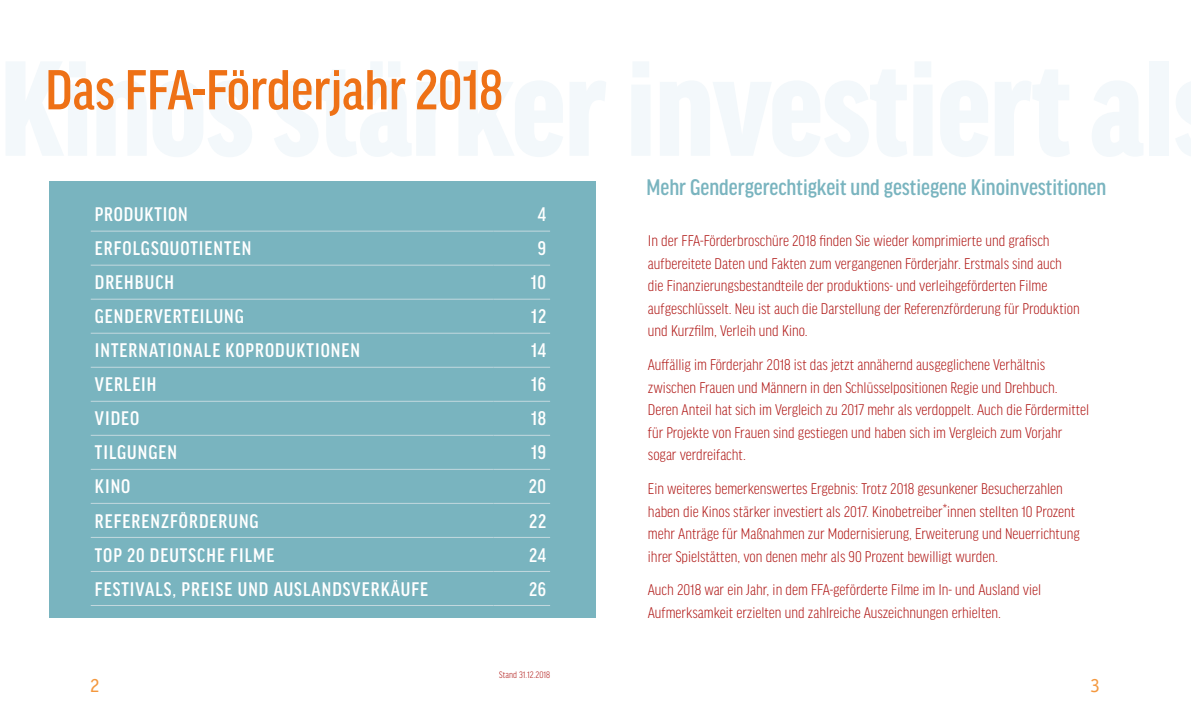
<style>
.page{position:relative;width:1191px;height:709px;background:#fff}
.page>*{position:absolute;margin:0;border:0;box-sizing:border-box;transform-origin:0 0}
.t1{font:500 condensed 60px "Good Headline Pro";color:#ee7116}
.t2{font:500 condensed 24px "Good Headline Pro";color:#79b4bf}
.t3{font:500 condensed 21px "Good Headline Pro";letter-spacing:.05em;color:#fff}
.t4{font:20px "Officina Sans";color:#f4983e}
.t5{font:300 condensed 16.5px/22.5px "Good Headline Pro";color:#af1614}
.t6{font:300 condensed 10px "Good Headline Pro";color:#af1614}
</style>
<div class="page">
<div style="left:49px;top:181px;width:546px;height:437px;background:#79b4bf"></div>
<hr style="left:91px;top:231px;width:402px;height:1px;background:#c3d9df">
<hr style="left:493px;top:231px;width:57px;height:1px;background:#c3d9df">
<hr style="left:91px;top:265px;width:402px;height:1px;background:#c3d9df">
<hr style="left:493px;top:265px;width:57px;height:1px;background:#c3d9df">
<hr style="left:91px;top:299px;width:402px;height:1px;background:#c3d9df">
<hr style="left:493px;top:299px;width:57px;height:1px;background:#c3d9df">
<hr style="left:91px;top:333px;width:402px;height:1px;background:#c3d9df">
<hr style="left:493px;top:333px;width:57px;height:1px;background:#c3d9df">
<hr style="left:91px;top:367px;width:402px;height:1px;background:#c3d9df">
<hr style="left:493px;top:367px;width:57px;height:1px;background:#c3d9df">
<hr style="left:91px;top:401px;width:402px;height:1px;background:#c3d9df">
<hr style="left:493px;top:401px;width:57px;height:1px;background:#c3d9df">
<hr style="left:91px;top:435px;width:402px;height:1px;background:#c3d9df">
<hr style="left:493px;top:435px;width:57px;height:1px;background:#c3d9df">
<hr style="left:91px;top:469px;width:402px;height:1px;background:#c3d9df">
<hr style="left:493px;top:469px;width:57px;height:1px;background:#c3d9df">
<hr style="left:91px;top:503px;width:402px;height:1px;background:#c3d9df">
<hr style="left:493px;top:503px;width:57px;height:1px;background:#c3d9df">
<hr style="left:91px;top:537px;width:402px;height:1px;background:#c3d9df">
<hr style="left:493px;top:537px;width:57px;height:1px;background:#c3d9df">
<hr style="left:91px;top:571px;width:402px;height:1px;background:#c3d9df">
<hr style="left:493px;top:571px;width:57px;height:1px;background:#c3d9df">
<hr style="left:91px;top:605px;width:402px;height:1px;background:#c3d9df">
<hr style="left:493px;top:605px;width:57px;height:1px;background:#c3d9df">
<h1 class="t1" style="left:45px;top:59px;width:459px">DAS FFA-FÖRDERJAHR 2018</h1>
<p class="t3" style="left:95px;top:203px;width:95px">PRODUKTION</p>
<p class="t3" style="left:538px;top:203px;width:10px">4</p>
<p class="t3" style="left:95px;top:237px;width:85px">ERFO LGSQUOTIENTEN</p>
<p class="t3" style="left:538px;top:237px;width:10px">9</p>
<p class="t3" style="left:95px;top:271px;width:81px">DREHBUCH</p>
<p class="t3" style="left:531px;top:271px;width:17px">10</p>
<p class="t3" style="left:95px;top:305px;width:21px">GENDER</p>
<p class="t3" style="left:154px;top:305px;width:19px">VERTEI</p>
<p class="t3" style="left:206px;top:305px;width:19px">LUNG</p>
<p class="t3" style="left:531px;top:305px;width:16px">12</p>
<p class="t3" style="left:95px;top:339px;width:16px">INTERNATIONA</p>
<p class="t3" style="left:204px;top:339px;width:42px">LE KOPRODUKTIONEN</p>
<p class="t3" style="left:531px;top:339px;width:16px">14</p>
<p class="t3" style="left:95px;top:373px;width:63px">VERLEIH</p>
<p class="t3" style="left:531px;top:373px;width:16px">16</p>
<p class="t3" style="left:95px;top:408px;width:10px">VIDEO</p>
<p class="t3" style="left:531px;top:408px;width:17px">18</p>
<p class="t3" style="left:95px;top:442px;width:33px">TILGUNGEN</p>
<p class="t3" style="left:531px;top:442px;width:17px">19</p>
<p class="t3" style="left:95px;top:476px;width:19px">KINO</p>
<p class="t3" style="left:529px;top:476px;width:19px">20</p>
<p class="t3" style="left:95px;top:510px;width:20px">REFEREN</p>
<p class="t3" style="left:161px;top:510px;width:39px">ZFÖRDERUNG</p>
<p class="t3" style="left:529px;top:510px;width:18px">22</p>
<p class="t3" style="left:95px;top:544px;width:66px">TOP 20 DEUT</p>
<p class="t3" style="left:188px;top:544px;width:76px">SCHE FILME</p>
<p class="t3" style="left:529px;top:544px;width:19px">24</p>
<p class="t3" style="left:95px;top:578px;width:154px">FESTIVALS, PREISE UND</p>
<p class="t3" style="left:274px;top:578px;width:137px">AUSLANDSVERKÄUFE</p>
<p class="t3" style="left:529px;top:578px;width:19px">26</p>
<h2 class="t2" style="left:646px;top:175px;width:461px">MEHR GENDERGERECHTIGKEIT UND GESTIEGENE KINOINVESTITIONEN</h2>
<p class="t5" style="left:648px;top:230px;width:433px">In der FFA-Förderbroschüre 2018 finden Sie wieder komprimierte und grafisch aufbereitete Daten und Fakten zum vergangenen Förderjahr. Erstmals sind auch die Finanzierungsbestandteile der produktions- und verleihgeförderten Filme aufgeschlüsselt. Neu ist auch die Darstellung der Referenzförderung für Produktion und Kurzfilm, Verleih und Kino.</p>
<p class="t5" style="left:648px;top:353px;width:443px">Auffällig im Förderjahr 2018 ist das jetzt annähernd ausgeglichene Verhältnis zwischen Frauen und Männern in den Schlüsselpositionen Regie und Drehbuch.<br>Deren Anteil hat sich im Vergleich zu 2017 mehr als verdoppelt. Auch die Fördermittel für Projekte von Frauen sind gestiegen und haben sich im Vergleich zum Vorjahr sogar verdreifacht.</p>
<p class="t5" style="left:648px;top:477px;width:433px">Ein weiteres bemerkenswertes Ergebnis: Trotz 2018 gesunkener Besucherzahlen haben die Kinos stärker investiert als 2017. Kinobetreiber*innen stellten 10 Prozent mehr Anträge für Maßnahmen zur Modernisierung, Erweiterung und Neuerrichtung ihrer Spielstätten, von denen mehr als 90 Prozent bewilligt wurden.</p>
<p class="t5" style="left:648px;top:579px;width:395px">Auch 2018 war ein Jahr, in dem FFA-geförderte Filme im In- und Ausland viel<br>Aufmerksamkeit erzielten und zahlreiche Auszeichnungen erhielten.</p>
<p class="t6" style="left:499px;top:669px;width:52px">Stand 31.12.2018</p>
<p class="t4" style="left:90px;top:673px;width:11px">2</p>
<p class="t4" style="left:1090px;top:673px;width:11px">3</p>
</div>
